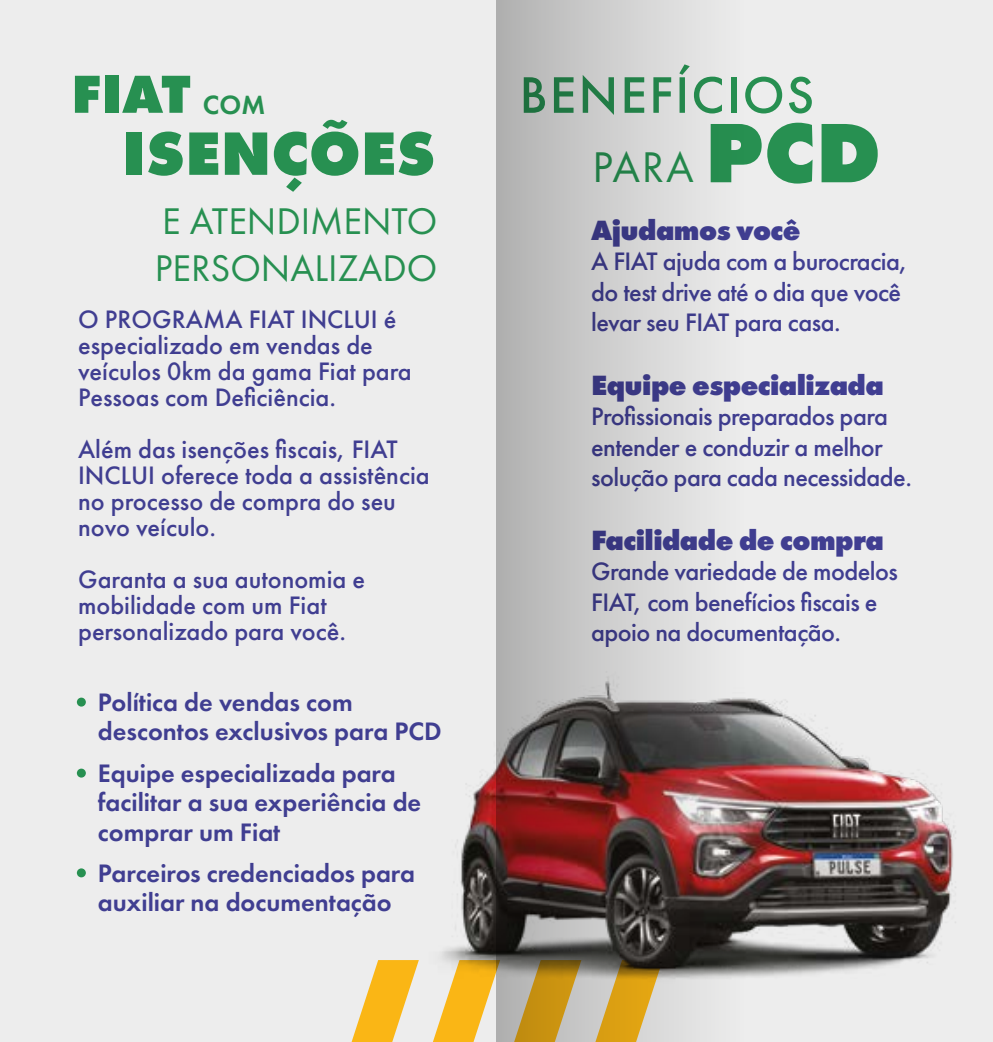
<style>
.page{position:relative;width:993px;height:1042px;background:#fff}
.page>*{position:absolute;margin:0;border:0;box-sizing:border-box;transform-origin:0 0}
.t1{font:800 63.52px "Futura PT";color:#279051}
.t2{font:800 55.48px "Futura PT";color:#279051}
.t3{font:500 53.2px "Futura PT";letter-spacing:.04em;color:#279051}
.t4{font:44.45px "Futura PT";color:#279051}
.t5{font:38.5px/47.1px "Futura PT";color:#279051}
.t6{font:800 28.88px "Futura PT";letter-spacing:-.02em;color:#403e91}
.t7{font:600 27.3px "Futura PT";color:#279051}
.t8{font:500 26.25px/25.9px "Futura PT";letter-spacing:-.015em;color:#403e91}
.t9{font:600 26.25px/29.2px "Futura PT";color:#403e91}
.s1{font-weight:800;font-size:87.33px}
</style>
<div class="page">
<div style="left:0;top:0;width:992px;height:1042px;background:#ededed"></div>
<div style="left:77px;top:697px;width:9px;height:9px;background:#279051;border-radius:50%"></div>
<div style="left:77px;top:868px;width:9px;height:9px;background:#279051;border-radius:50%"></div>
<div style="left:77px;top:768px;width:9px;height:9px;background:#279051;border-radius:50%"></div>
<img style="left:351px;top:769px;width:145px;height:273px">
<svg style="left:496px;top:0;width:460px;height:1042px"></svg>
<h2 class="t2" style="left:71px;top:59px;width:121px">FIAT</h2>
<h1 class="t1" style="left:122px;top:113px;width:315px">ISENÇÕES</h1>
<p class="t7" style="left:203px;top:88px;width:64px">COM</p>
<h3 class="t5" style="left:155px;top:197px;width:284px">E ATENDIMENTO<br>PERSONALIZADO</h3>
<p class="t8" style="left:78px;top:307px;width:335px">O PROGRAMA FIAT INCLUI é especializado em vendas de veículos 0km da gama Fiat para<br>Pessoas com Deficiência.</p>
<p class="t8" style="left:78px;top:437px;width:353px">Além das isenções fiscais, FIAT<br>INCLUI oferece toda a assistência no processo de compra do seu novo veículo.</p>
<p class="t8" style="left:78px;top:566px;width:288px">Garanta a sua autonomia e mobilidade com um Fiat personalizado para você.</p>
<p class="t9" style="left:98px;top:687px;width:345px">Política de vendas com descontos exclusivos para PCD</p>
<p class="t9" style="left:98px;top:758px;width:325px">Equipe especializada para facilitar a sua experiência de comprar um Fiat</p>
<p class="t9" style="left:98px;top:858px;width:318px">Parceiros credenciados para auxiliar na documentação</p>
<h3 class="t3" style="left:519px;top:63px;width:296px">BENEFÍCIOS</h3>
<h3 class="t4" style="left:592px;top:141px;width:290px">PARA <span class="s1">PCD</span></h3>
<p class="t6" style="left:591px;top:212px;width:211px">Ajudamos você</p>
<p class="t8" style="left:591px;top:246px;width:318px;line-height:30.3px">A FIAT ajuda com a burocracia, do test drive até o dia que você levar seu FIAT para casa.</p>
<p class="t6" style="left:591px;top:367px;width:294px">Equipe especializada</p>
<p class="t8" style="left:591px;top:401px;width:322px;line-height:30.3px">Profissionais preparados para entender e conduzir a melhor solução para cada necessidade.</p>
<p class="t6" style="left:591px;top:522px;width:294px">Facilidade de compra</p>
<p class="t8" style="left:591px;top:556px;width:308px;line-height:30.3px">Grande variedade de modelos<br>FIAT, com benefícios fiscais e apoio na documentação.</p>
</div>
